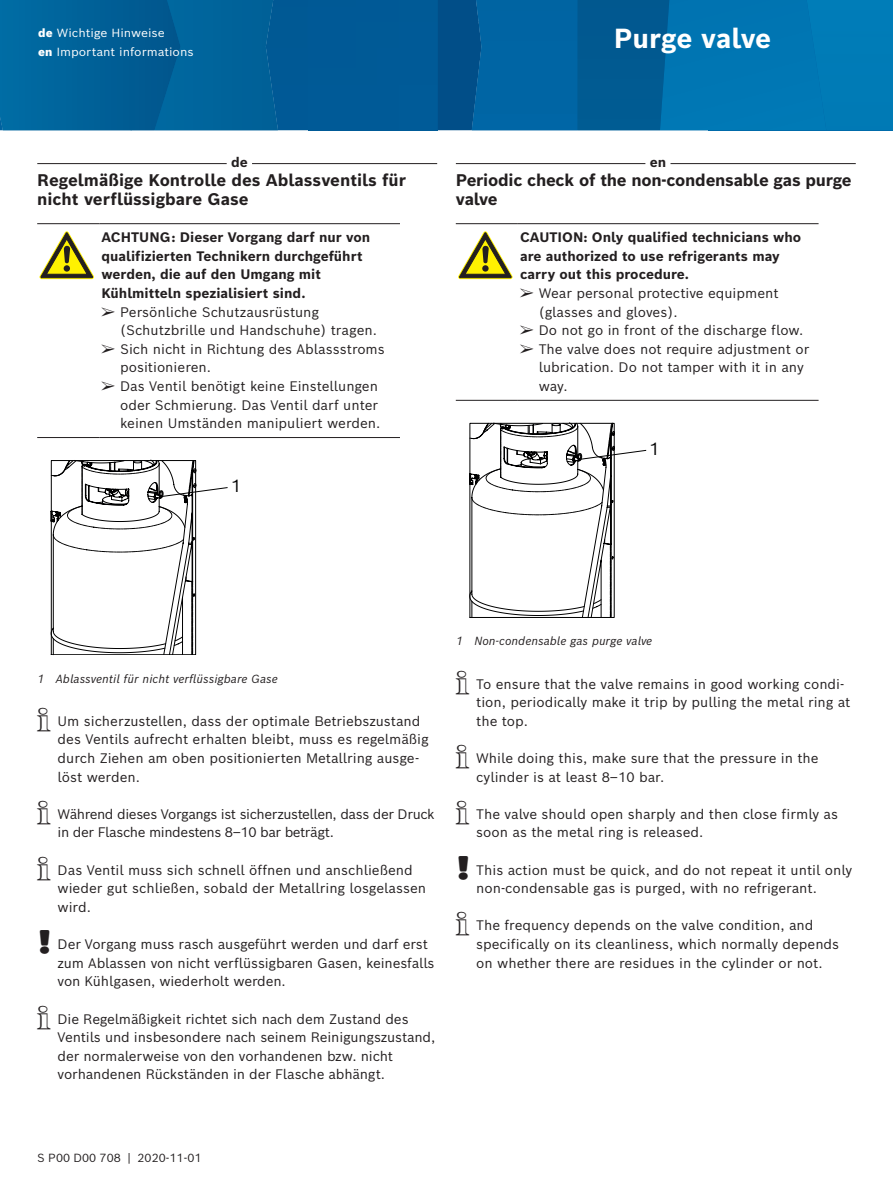
<style>
.page{position:relative;width:893px;height:1191px;background:#fff}
.page>*{position:absolute;margin:0;border:0;box-sizing:border-box;transform-origin:0 0}
.Produkt_Sachnummer{font:700 27px "Bosch Sans";color:#fff}
.t1{font:16.95px "Bosch Sans";color:#000001}
.Heading4_LangSepara{font:700 16.5px/18.6px "Bosch Sans";letter-spacing:-.005em;color:#231f20}
.t2{font:13.5px/18.6px "Bosch Sans";color:#231f20}
.Warning1Type_1-0{font:700 13.5px/18.6px "Bosch Sans";color:#231f20}
.t3{font:13.5px/18.6px "Bosch Sans";letter-spacing:-.03em;color:#231f20}
.LangSeparation_0-0{font:700 13.5px "Bosch Sans";color:#231f20}
.FigLegend_0-0{font:italic 11.55px "Bosch Sans";color:#231f20}
.Nomenclature_0-1{font:11.55px "Bosch Sans";color:#fff;scale:1.05 1}
.t4{font:11.55px "Bosch Sans";color:#231f20}
.s1{font-weight:900}
.s2{font-family:"AA Diagnostics";font-size:15px}
.s3{font-family:"AA Diagnostics";font-size:16.5px}
</style>
<div class="page">
<div style="left:279px;top:0;width:159px;height:130px;background:#005a96"></div>
<svg style="left:0;top:0;width:279px;height:130px;background:#006299"></svg>
<div style="left:438px;top:0;width:34px;height:130px;background:#014e88"></div>
<svg style="left:472px;top:0;width:421px;height:130px;background:#006ca8"></svg>
<hr style="left:37px;top:163px;width:400px;height:1px;background:#231f20">
<div style="left:227px;top:155px;width:25px;height:15px;background:#fff"></div>
<hr style="left:37px;top:223px;width:62px;height:1px;background:#231f20">
<hr style="left:99px;top:223px;width:301px;height:1px;background:#231f20">
<hr style="left:37px;top:437px;width:62px;height:1px;background:#231f20">
<hr style="left:99px;top:437px;width:301px;height:1px;background:#231f20">
<svg style="left:39px;top:231px;width:55px;height:48px"></svg>
<svg style="left:51px;top:460px;width:177px;height:195px"></svg>
<hr style="left:456px;top:163px;width:400px;height:1px;background:#231f20">
<div style="left:645px;top:155px;width:25px;height:15px;background:#fff"></div>
<hr style="left:456px;top:223px;width:62px;height:1px;background:#231f20">
<hr style="left:518px;top:223px;width:301px;height:1px;background:#231f20">
<hr style="left:456px;top:400px;width:62px;height:1px;background:#231f20">
<hr style="left:518px;top:400px;width:301px;height:1px;background:#231f20">
<svg style="left:458px;top:231px;width:55px;height:48px"></svg>
<svg style="left:469px;top:422px;width:178px;height:195px"></svg>
<p class="Nomenclature_0-1" style="left:38px;top:25px;width:122px"><span class="s1">de</span> Wichtige Hinweise</p>
<p class="Nomenclature_0-1" style="left:38px;top:44px;width:150px"><span class="s1">en</span> Important informations</p>
<p class="LangSeparation_0-0" style="left:231px;top:153px;width:18px">de</p>
<p class="Heading4_LangSepara" style="left:37px;top:170px;width:370px">Regelmäßige Kontrolle des Ablassventils für nicht verflüssigbare Gase</p>
<p class="Warning1Type_1-0" style="left:101px;top:228px;width:270px">ACHTUNG: Dieser Vorgang darf nur von qualifizierten Technikern durchgeführt werden, die auf den Umgang mit Kühlmitteln spezialisiert sind.</p>
<p class="t2" style="left:120px;top:302px;width:258px;text-indent:-19px"><span class="s2">¶</span> Persönliche Schutzausrüstung (Schutzbrille und Handschuhe) tragen.</p>
<p class="t2" style="left:120px;top:339px;width:266px;text-indent:-19px"><span class="s2">¶</span> Sich nicht in Richtung des Ablassstroms positionieren.</p>
<p class="t2" style="left:120px;top:376px;width:262px;text-indent:-19px"><span class="s2">¶</span> Das Ventil benötigt keine Einstellungen oder Schmierung. Das Ventil darf unter keinen Umständen manipuliert werden.</p>
<p class="t1" style="left:231px;top:474px;width:12px">1</p>
<p class="Produkt_Sachnummer" style="left:614px;top:20px;width:159px">Purge valve</p>
<p class="LangSeparation_0-0" style="left:650px;top:153px;width:18px">en</p>
<p class="Heading4_LangSepara" style="left:456px;top:170px;width:397px">Periodic check of the non-condensable gas purge valve</p>
<p class="Warning1Type_1-0" style="left:520px;top:228px;width:283px">CAUTION: Only qualified technicians who are authorized to use refrigerants may carry out this procedure.</p>
<p class="t2" style="left:539px;top:283px;width:242px;text-indent:-19px"><span class="s2">¶</span> Wear personal protective equipment (glasses and gloves).</p>
<p class="t2" style="left:520px;top:320px;width:285px"><span class="s2">¶</span> Do not go in front of the discharge flow.</p>
<p class="t2" style="left:539px;top:339px;width:272px;text-indent:-19px"><span class="s2">¶</span> The valve does not require adjustment or lubrication. Do not tamper with it in any way.</p>
<p class="t1" style="left:649px;top:437px;width:12px">1</p>
<p class="FigLegend_0-0" style="left:37px;top:670px;width:242px">1 Ablassventil für nicht verflüssigbare Gase</p>
<p class="t2" style="left:58px;top:711px;width:373px;text-indent:-20px"><span class="s3">i</span> Um sicherzustellen, dass der optimale Betriebszustand des Ventils aufrecht erhalten bleibt, muss es regelmäßig durch Ziehen am oben positionierten Metallring ausge&shy;löst werden.</p>
<p class="t3" style="left:58px;top:804px;width:379px;text-indent:-20px"><span class="s3">i</span> Während dieses Vorgangs ist sicherzustellen, dass der Druck in der Flasche mindestens 8–10 bar beträgt.</p>
<p class="t2" style="left:58px;top:860px;width:370px;text-indent:-20px"><span class="s3">i</span> Das Ventil muss sich schnell öffnen und anschließend wieder gut schließen, sobald der Metallring losgelassen wird.</p>
<p class="t2" style="left:58px;top:934px;width:378px;text-indent:-20px"><span class="s3">!</span> Der Vorgang muss rasch ausgeführt werden und darf erst zum Ablassen von nicht verflüssigbaren Gasen, keinesfalls von Kühlgasen, wiederholt werden.</p>
<p class="t2" style="left:58px;top:1008px;width:379px;text-indent:-20px"><span class="s3">i</span> Die Regelmäßigkeit richtet sich nach dem Zustand des Ventils und insbesondere nach seinem Reinigungszustand, der normalerweise von den vorhandenen bzw. nicht vorhandenen Rückständen in der Flasche abhängt.</p>
<p class="FigLegend_0-0" style="left:456px;top:633px;width:198px">1 Non-condensable gas purge valve</p>
<p class="t2" style="left:476px;top:674px;width:376px;text-indent:-20px"><span class="s3">i</span> To ensure that the valve remains in good working condi&shy;tion, periodically make it trip by pulling the metal ring at the top.</p>
<p class="t2" style="left:476px;top:748px;width:344px;text-indent:-20px"><span class="s3">i</span> While doing this, make sure that the pressure in the cylinder is at least 8–10 bar.</p>
<p class="t2" style="left:476px;top:804px;width:363px;text-indent:-20px"><span class="s3">i</span> The valve should open sharply and then close firmly as soon as the metal ring is released.</p>
<p class="t2" style="left:476px;top:860px;width:377px;text-indent:-20px"><span class="s3">!</span> This action must be quick, and do not repeat it until only non-condensable gas is purged, with no refrigerant.</p>
<p class="t2" style="left:476px;top:915px;width:365px;text-indent:-20px"><span class="s3">i</span> The frequency depends on the valve condition, and specifically on its cleanliness, which normally depends on whether there are residues in the cylinder or not.</p>
<p class="t4" style="left:37px;top:1150px;width:166px">S P00 D00 708 | 2020-11-01</p>
</div>
